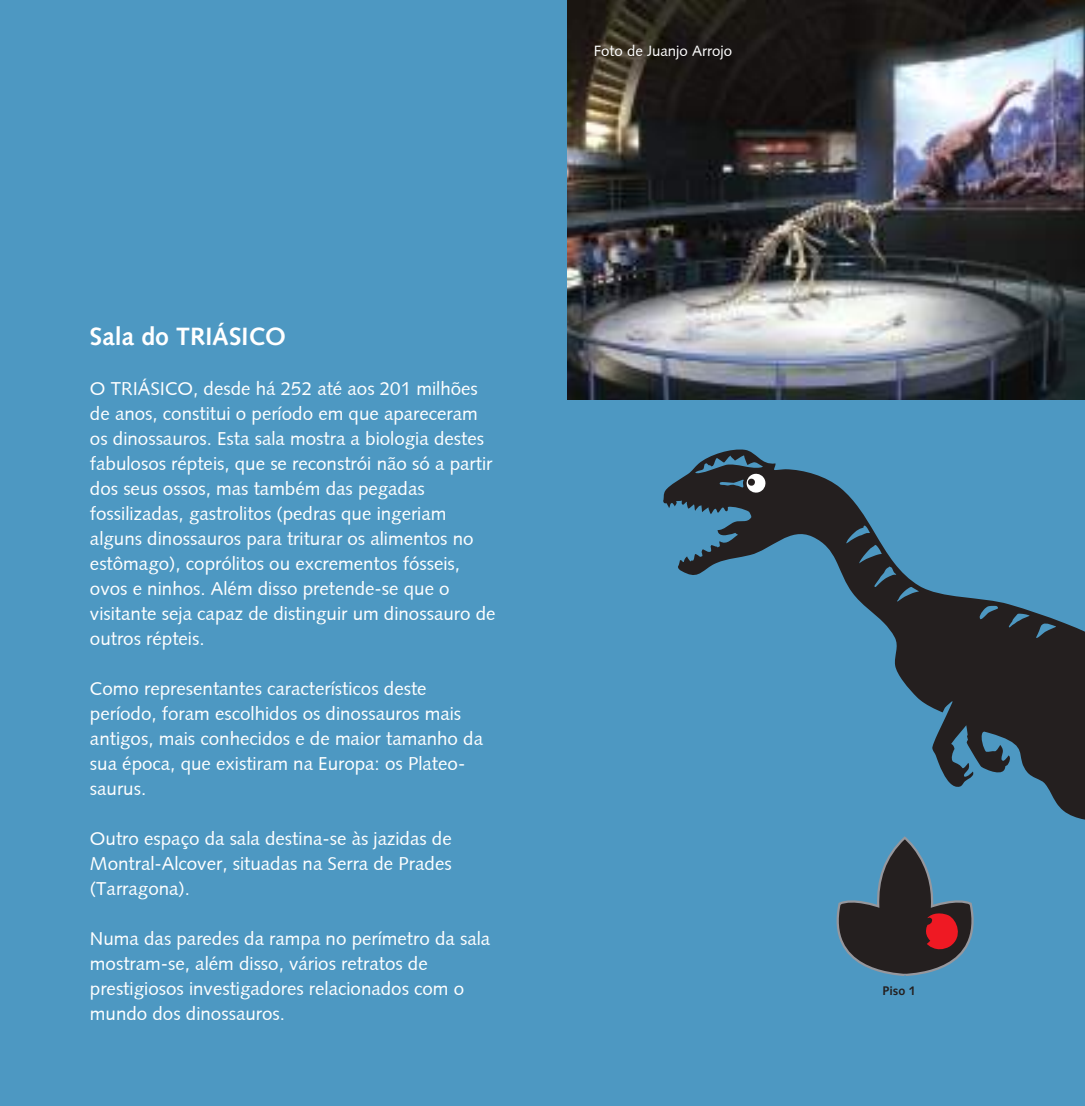
<style>
.page{position:relative;width:1085px;height:1106px;background:#fff}
.page>*{position:absolute;margin:0;border:0;box-sizing:border-box;transform-origin:0 0}
.t1{font:700 25px "Syntax";color:#fff}
.t2{font:18.75px/25px "Syntax";color:#fff}
.t3{font:15px "Syntax";color:#fff}
.t4{font:700 12.5px "Syntax";color:#241f1f}
</style>
<div class="page">
<div style="left:0;top:0;width:1084px;height:1106px;background:#4d98c2"></div>
<img style="left:567px;top:0;width:517px;height:400px">
<svg style="left:836px;top:837px;width:138px;height:139px"></svg>
<svg style="left:663px;top:449px;width:421px;height:371px"></svg>
<svg style="left:938px;top:763px;width:70px;height:24px"></svg>
<svg style="left:745px;top:473px;width:21px;height:20px"></svg>
<p class="t3" style="left:593px;top:42px;width:140px">Foto de Juanjo Arrojo</p>
<h1 class="t1" style="left:90px;top:322px;width:197px">Sala do TRIÁSICO</h1>
<p class="t2" style="left:90px;top:376px;width:407px">O TRIÁSICO, desde há 252 até aos 201 milhões de anos, constitui o período em que apareceram os dinossauros. Esta sala mostra a biologia destes fabulosos répteis, que se reconstrói não só a partir dos seus ossos, mas também das pegadas fossilizadas, gastrolitos (pedras que ingeriam alguns dinossauros para triturar os alimentos no estômago), coprólitos ou excrementos fósseis, ovos e ninhos. Além disso pretende-se que o visitante seja capaz de distinguir um dinossauro de outros répteis.</p>
<p class="t2" style="left:90px;top:676px;width:394px">Como representantes característicos deste período, foram escolhidos os dinossauros mais antigos, mais conhecidos e de maior tamanho da sua época, que existiram na Europa: os Plateo&shy;saurus.</p>
<p class="t2" style="left:90px;top:826px;width:363px;text-align:justify">Outro espaço da sala destina-se às jazidas de Montral-Alcover, situadas na Serra de Prades (Tarragona).</p>
<p class="t2" style="left:90px;top:926px;width:402px">Numa das paredes da rampa no perímetro da sala mostram-se, além disso, vários retratos de prestigiosos investigadores relacionados com o mundo dos dinossauros.</p>
<p class="t4" style="left:882px;top:983px;width:35px">Piso 1</p>
</div>
